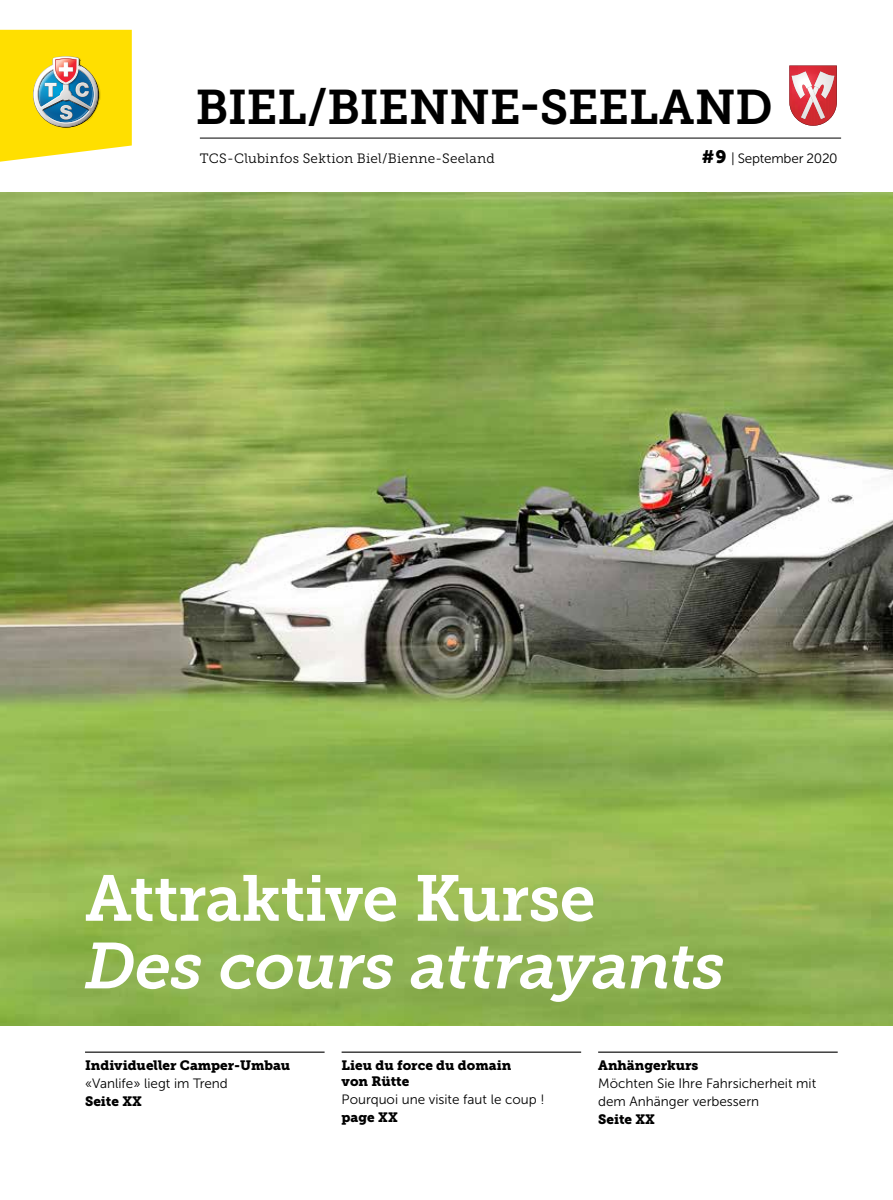
<style>
.page{position:relative;width:893px;height:1200px;background:#fff}
.page>*{position:absolute;margin:0;border:0;box-sizing:border-box;transform-origin:0 0}
.t1{font:italic 64.5px "Museo Slab 700";letter-spacing:-.015em;color:#fff}
.t2{font:64.5px "Museo Slab 700";letter-spacing:-.015em;color:#fff}
.t3{font:48.3px "Museo Slab 700";letter-spacing:-.01em;color:#000}
.t4{font:13.5px/18px "Museo Sans 300";color:#000}
.t5{font:13.5px/16.2px "Museo Slab 900";color:#000}
.t6{font:13.5px "Museo Slab 300";letter-spacing:.015em;color:#000}
.s1{font-family:"Museo Sans 900";font-size:18px}
</style>
<div class="page">
<img style="left:0;top:193px;width:893px;height:832px">
<hr style="left:200px;top:138px;width:641px;height:1px;background:#000">
<svg style="left:0;top:30px;width:132px;height:132px;background:#e6d334"></svg>
<svg style="left:789px;top:66px;width:48px;height:60px"></svg>
<hr style="left:85px;top:1051px;width:240px;height:1px;background:#000">
<hr style="left:342px;top:1051px;width:239px;height:1px;background:#000">
<hr style="left:598px;top:1051px;width:240px;height:1px;background:#000">
<h2 class="t3" style="left:196px;top:80px;width:579px">BIEL/BIENNE-SEELAND</h2>
<p class="t6" style="left:200px;top:151px;width:296px">TCS-Clubinfos Sektion Biel/Bienne-Seeland</p>
<p class="t4" style="left:702px;top:149px;width:137px"><span class="s1">#9</span> | September 2020</p>
<h1 class="t2" style="left:85px;top:861px;width:512px">Attraktive Kurse</h1>
<h1 class="t1" style="left:85px;top:929px;width:641px">Des cours attrayants</h1>
<p class="t5" style="left:85px;top:1056px;width:207px">Individueller Camper-Umbau</p>
<p class="t4" style="left:85px;top:1073px;width:144px">«Vanlife» liegt im Trend</p>
<p class="t5" style="left:85px;top:1092px;width:58px">Seite XX</p>
<p class="t5" style="left:342px;top:1056px;width:171px">Lieu du force du domain von Rütte</p>
<p class="t4" style="left:342px;top:1090px;width:204px">Pourquoi une visite faut le coup !</p>
<p class="t5" style="left:342px;top:1108px;width:58px">page XX</p>
<p class="t5" style="left:598px;top:1056px;width:102px">Anhängerkurs</p>
<p class="t4" style="left:598px;top:1073px;width:220px">Möchten Sie Ihre Fahrsicherheit mit dem Anhänger verbessern</p>
<p class="t5" style="left:598px;top:1110px;width:58px">Seite XX</p>
</div>
